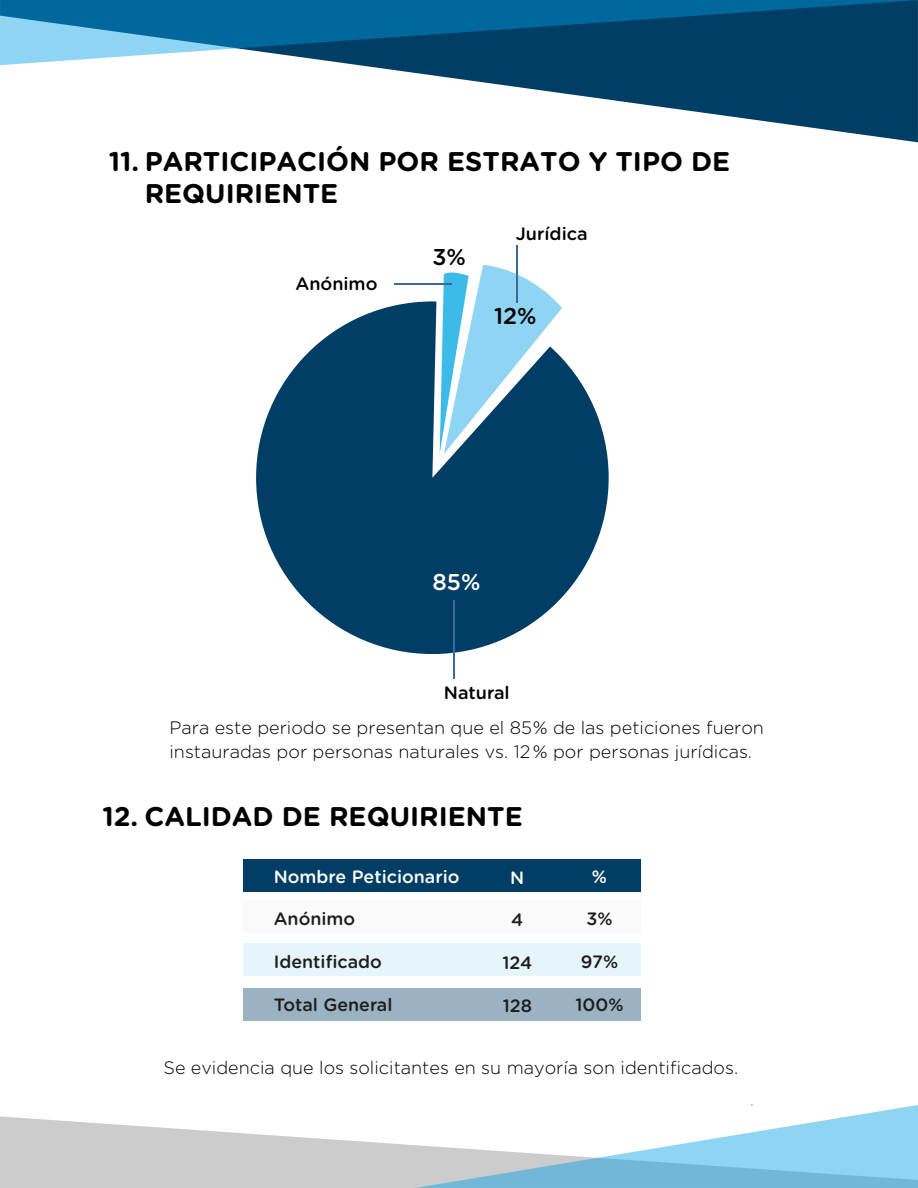
<style>
.page{position:relative;width:918px;height:1188px;background:#fff}
.page>*{position:absolute;margin:0;border:0;box-sizing:border-box;transform-origin:0 0}
.t1{font:700 27px/32.4px "Gotham Rounded";color:#000101}
.t2{font:500 22.8px "Gotham Rounded";color:#010101}
.t3{font:500 22.8px "Gotham Rounded";color:#fff}
.t4{font:300 18px/23.7px "Gotham Rounded";color:#000101}
.t5{font:500 18px "Gotham Rounded";color:#000101}
.t6{font:500 17.85px "Gotham Rounded";color:#1d1d1b}
.t7{font:500 17.85px "Gotham Rounded";color:#fff}
</style>
<div class="page">
<svg style="left:0;top:65px;width:918px;height:77px"></svg>
<svg style="left:0;top:1116px;width:415px;height:72px;fill:#cdcccc"></svg>
<svg style="left:415px;top:1104px;width:503px;height:84px"></svg>
<svg style="left:0;top:0;width:918px;height:65px;background:#1a6790"></svg>
<svg style="left:256px;top:301px;width:353px;height:353px;fill:#003e65"></svg>
<svg style="left:440px;top:265px;width:122px;height:189px"></svg>
<hr style="left:454px;top:601px;width:1px;height:78px;background:#3b699c">
<hr style="left:517px;top:245px;width:1px;height:58px;background:#3b699c">
<hr style="left:394px;top:284px;width:58px;height:1px;background:#3b699c">
<div style="left:244px;top:988px;width:397px;height:32px;background:#9ab2c2"></div>
<div style="left:244px;top:943px;width:397px;height:33px;background:#e6f5fc"></div>
<div style="left:244px;top:900px;width:397px;height:32px;background:#fafafa"></div>
<div style="left:244px;top:860px;width:397px;height:32px;background:#003e65"></div>
<h1 class="t1" style="left:145px;top:144px;width:587px;text-indent:-36px">11. PARTICIPACIÓN POR ESTRATO Y TIPO DE<br>REQUIRIENTE</h1>
<p class="t5" style="left:295px;top:271px;width:84px">Anónimo</p>
<p class="t2" style="left:432px;top:240px;width:35px">3%</p>
<p class="t5" style="left:516px;top:221px;width:73px">Jurídica</p>
<p class="t2" style="left:494px;top:300px;width:44px">12%</p>
<p class="t3" style="left:432px;top:566px;width:50px">85%</p>
<p class="t5" style="left:444px;top:680px;width:67px">Natural</p>
<p class="t4" style="left:169px;top:715px;width:596px">Para este periodo se presentan que el 85% de las peticiones fueron instauradas por personas naturales vs. 12% por personas jurídicas.</p>
<h1 class="t1" style="left:102px;top:799px;width:422px">12. CALIDAD DE REQUIRIENTE</h1>
<p class="t7" style="left:274px;top:863px;width:187px">Nombre Peticionario</p>
<p class="t6" style="left:274px;top:906px;width:83px">Anónimo</p>
<p class="t6" style="left:274px;top:949px;width:110px">Identificado</p>
<p class="t6" style="left:274px;top:992px;width:120px">Total General</p>
<p class="t7" style="left:510px;top:865px;width:16px">N</p>
<p class="t6" style="left:511px;top:907px;width:14px">4</p>
<p class="t6" style="left:502px;top:950px;width:31px">124</p>
<p class="t6" style="left:503px;top:993px;width:31px">128</p>
<p class="t7" style="left:592px;top:863px;width:17px">%</p>
<p class="t6" style="left:586px;top:906px;width:28px">3%</p>
<p class="t6" style="left:581px;top:949px;width:39px">97%</p>
<p class="t6" style="left:576px;top:992px;width:50px">100%</p>
<p class="t4" style="left:164px;top:1055px;width:576px">Se evidencia que los solicitantes en su mayoría son identificados.</p>
</div>
